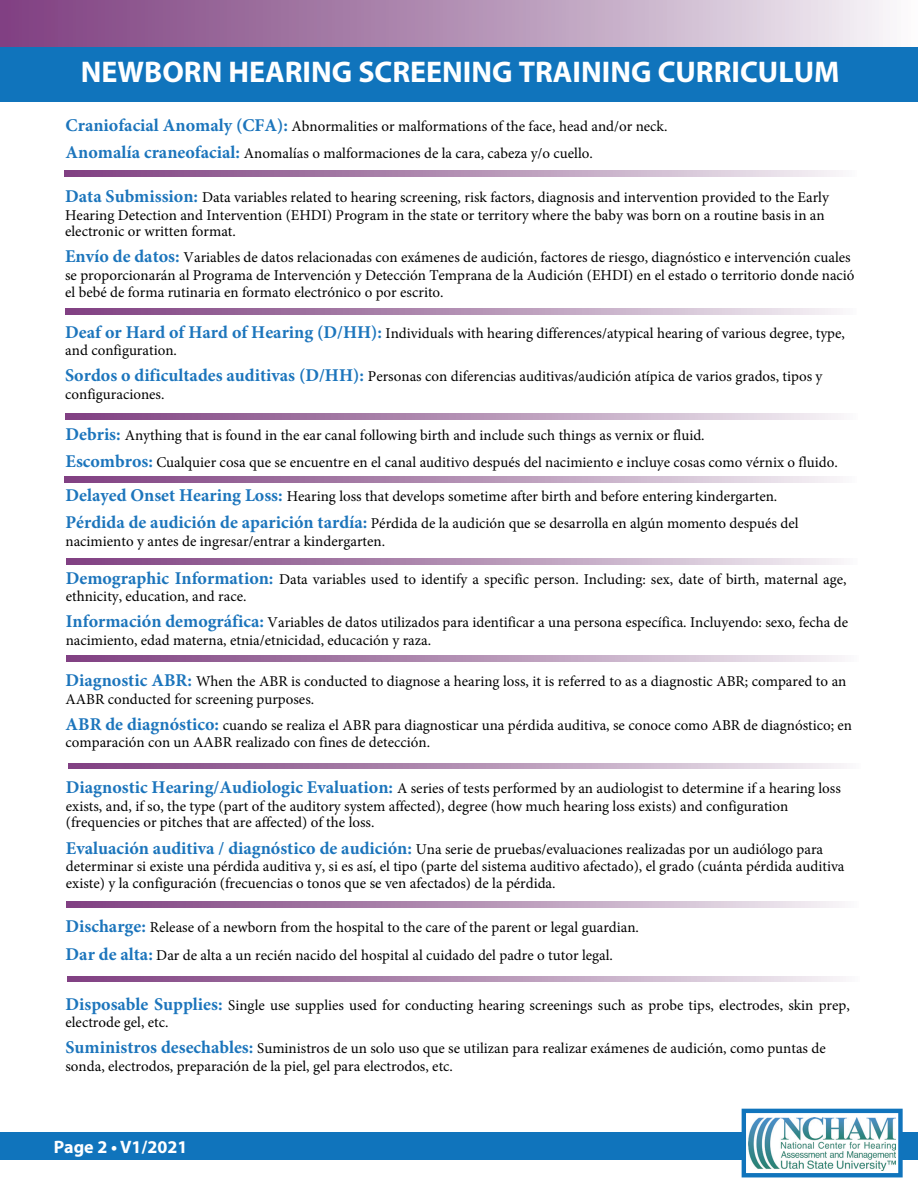
<style>
.page{position:relative;width:918px;height:1188px;background:#fff}
.page>*{position:absolute;margin:0;border:0;box-sizing:border-box;transform-origin:0 0}
.t1{font:700 30px "Myriad Pro";color:#fff}
.t2{font:700 18px "Myriad Pro";color:#fff}
.t3{font:15px/17.1px "Minion Pro";color:#000}
.s1{font-weight:700;font-size:18px;color:#1c75bc}
</style>
<div class="page">
<div style="left:0;top:0;width:918px;height:60px;background:linear-gradient(to right,#7a397b,#f3f1f4)"></div>
<div style="left:0;top:1133px;width:918px;height:27px;background:#1074bc"></div>
<svg style="left:742px;top:1109px;width:161px;height:68px"></svg>
<img style="left:748px;top:1118px;width:147px;height:52px">
<div style="left:0;top:47px;width:918px;height:54px;background:#1074bc"></div>
<svg style="left:65px;top:171px;width:774px;height:5px;background:#b593b6"></svg>
<svg style="left:65px;top:309px;width:775px;height:5px;background:#b593b6"></svg>
<svg style="left:66px;top:413px;width:775px;height:6px;background:#b593b6"></svg>
<svg style="left:65px;top:477px;width:775px;height:5px;background:#b593b6"></svg>
<svg style="left:67px;top:656px;width:775px;height:6px;background:#b593b6"></svg>
<svg style="left:69px;top:763px;width:775px;height:6px;background:#b593b6"></svg>
<svg style="left:67px;top:902px;width:775px;height:6px;background:#b593b6"></svg>
<svg style="left:68px;top:976px;width:775px;height:6px;background:#b593b6"></svg>
<svg style="left:66px;top:559px;width:775px;height:5px;background:#b593b6"></svg>
<h1 class="t1" style="left:81px;top:52px;width:760px">NEWBORN HEARING SCREENING TRAINING CURRICULUM</h1>
<p class="t3" style="left:66px;top:112px;width:603px;line-height:27.3px"><span class="s1">Craniofacial Anomaly (CFA):</span> Abnormalities or malformations of the face, head and/or neck.<br><span class="s1">Anomalía craneofacial:</span> Anomalías o malformaciones de la cara, cabeza y/o cuello.</p>
<p class="t3" style="left:65px;top:189px;width:765px"><span class="s1">Data Submission:</span> Data variables related to hearing screening, risk factors, diagnosis and intervention provided to the Early<br>Hearing Detection and Intervention (EHDI) Program in the state or territory where the baby was born on a routine basis in an electronic or written format.</p>
<p class="t3" style="left:65px;top:249px;width:791px"><span class="s1">Envío de datos:</span> Variables de datos relacionadas con exámenes de audición, factores de riesgo, diagnóstico e intervención cuales se proporcionarán al Programa de Intervención y Detección Temprana de la Audición (EHDI) en el estado o territorio donde nació el bebé de forma rutinaria en formato electrónico o por escrito.</p>
<p class="t3" style="left:65px;top:325px;width:781px"><span class="s1">Deaf or Hard of Hard of Hearing (D/HH):</span> Individuals with hearing differences/atypical hearing of various degree, type, and configuration.</p>
<p class="t3" style="left:65px;top:368px;width:759px;line-height:17.5px"><span class="s1">Sordos o dificultades auditivas (D/HH):</span> Personas con diferencias auditivas/audición atípica de varios grados, tipos y configuraciones.</p>
<p class="t3" style="left:66px;top:422px;width:774px;line-height:27.3px"><span class="s1">Debris:</span> Anything that is found in the ear canal following birth and include such things as vernix or fluid.<br><span class="s1">Escombros:</span> Cualquier cosa que se encuentre en el canal auditivo después del nacimiento e incluye cosas como vérnix o fluido.</p>
<p class="t3" style="left:65px;top:483px;width:735px;line-height:27.3px"><span class="s1">Delayed Onset Hearing Loss:</span> Hearing loss that develops sometime after birth and before entering kindergarten.<br><span class="s1">Pérdida de audición de aparición tardía:</span> Pérdida de la audición que se desarrolla en algún momento después del</p>
<p class="t3" style="left:65px;top:533px;width:321px">nacimiento y antes de ingresar/entrar a kindergarten.</p>
<p class="t3" style="left:66px;top:570px;width:782px"><span class="s1">Demographic Information:</span> Data variables used to identify a specific person. Including: sex, date of birth, maternal age, ethnicity, education, and race.</p>
<p class="t3" style="left:66px;top:614px;width:784px;line-height:17.7px"><span class="s1">Información demográfica:</span> Variables de datos utilizados para identificar a una persona específica. Incluyendo: sexo, fecha de nacimiento, edad materna, etnia/etnicidad, educación y raza.</p>
<p class="t3" style="left:66px;top:673px;width:782px"><span class="s1">Diagnostic ABR:</span> When the ABR is conducted to diagnose a hearing loss, it is referred to as a diagnostic ABR; compared to an<br>AABR conducted for screening purposes.</p>
<p class="t3" style="left:66px;top:716px;width:788px;line-height:17.7px"><span class="s1">ABR de diagnóstico:</span> cuando se realiza el ABR para diagnosticar una pérdida auditiva, se conoce como ABR de diagnóstico; en comparación con un AABR realizado con fines de detección.</p>
<p class="t3" style="left:66px;top:780px;width:776px"><span class="s1">Diagnostic Hearing/Audiologic Evaluation:</span> A series of tests performed by an audiologist to determine if a hearing loss exists, and, if so, the type (part of the auditory system affected), degree (how much hearing loss exists) and configuration (frequencies or pitches that are affected) of the loss.</p>
<p class="t3" style="left:66px;top:840px;width:780px"><span class="s1">Evaluación auditiva / diagnóstico de audición:</span> Una serie de pruebas/evaluaciones realizadas por un audiólogo para determinar si existe una pérdida auditiva y, si es así, el tipo (parte del sistema auditivo afectado), el grado (cuánta pérdida auditiva existe) y la configuración (frecuencias o tonos que se ven afectados) de la pérdida.</p>
<p class="t3" style="left:66px;top:914px;width:575px;line-height:27.3px"><span class="s1">Discharge:</span> Release of a newborn from the hospital to the care of the parent or legal guardian.<br><span class="s1">Dar de alta:</span> Dar de alta a un recién nacido del hospital al cuidado del padre o tutor legal.</p>
<p class="t3" style="left:65px;top:996px;width:786px"><span class="s1">Disposable Supplies:</span> Single use supplies used for conducting hearing screenings such as probe tips, electrodes, skin prep, electrode gel, etc.</p>
<p class="t3" style="left:65px;top:1040px;width:762px;line-height:17.9px"><span class="s1">Suministros desechables:</span> Suministros de un solo uso que se utilizan para realizar exámenes de audición, como puntas de sonda, electrodos, preparación de la piel, gel para electrodos, etc.</p>
<p class="t2" style="left:54px;top:1135px;width:135px">Page 2 • V1/2021</p>
</div>
